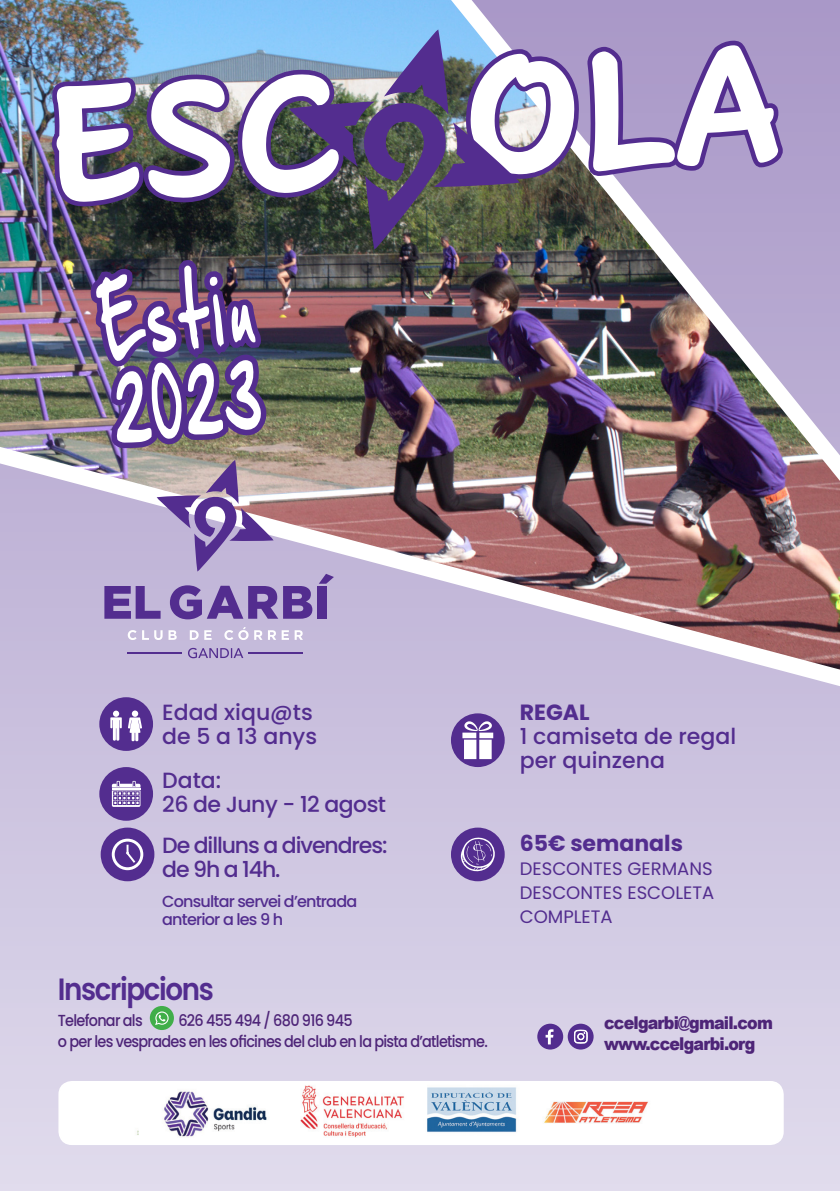
<style>
.page{position:relative;width:840px;height:1191px;background:#fff}
.page>*{position:absolute;margin:0;border:0;box-sizing:border-box;transform-origin:0 0}
.t1{font:88.4px "Hand Of Sean";color:#fff;scale:.57 1}
.t2{font:600 30.8px "Poppins";letter-spacing:-.05em;color:#532d8f;scale:.9 1}
.t3{font:500 22px "Poppins";color:#532d8f}
.t4{font:500 22px "Poppins";letter-spacing:-.05em;color:#532d8f}
.t5{font:500 22px "Poppins";letter-spacing:-.025em;color:#532d8f}
.t6{font:700 22px "Poppins";color:#532d8f}
.t7{font:18px "Poppins";color:#532d8f}
.t8{font:900 17.6px "Arial";letter-spacing:-.05em;color:#4e2578;scale:.9 1}
.t9{font:500 16px "Poppins";letter-spacing:-.05em;color:#4e2578;scale:.9 1}
.t10{font:500 16px "Poppins";letter-spacing:-.05em;color:#532d8f}
</style>
<div class="page">
<svg style="left:0;top:707px;width:839px;height:484px;background:#d3cbe4"></svg>
<img style="left:0;top:0;width:839px;height:707px">
<hr style="left:128px;top:652px;width:54px;height:2px;background:#532d8f">
<hr style="left:249px;top:652px;width:54px;height:2px;background:#532d8f">
<svg style="left:128px;top:627px;width:175px;height:13px"></svg>
<svg style="left:188px;top:648px;width:55px;height:10px"></svg>
<div style="left:537px;top:1023px;width:26px;height:26px;background:#532d8f;border-radius:50%"></div>
<svg style="left:545px;top:1029px;width:8px;height:15px"></svg>
<svg style="left:567px;top:1023px;width:26px;height:26px"></svg>
<svg style="left:573px;top:1029px;width:14px;height:14px"></svg>
<div style="left:100px;top:698px;width:52px;height:52px;background:#532d8f;border-radius:50%"></div>
<div style="left:99px;top:697px;width:54px;height:54px;border:2px solid #532d8f;border-radius:50%"></div>
<svg style="left:110px;top:710px;width:12px;height:30px"></svg>
<svg style="left:128px;top:710px;width:14px;height:31px"></svg>
<div style="left:100px;top:768px;width:52px;height:51px;background:#532d8f;border-radius:50%"></div>
<div style="left:99px;top:767px;width:54px;height:53px;border:2px solid #532d8f;border-radius:50%"></div>
<svg style="left:112px;top:781px;width:28px;height:26px"></svg>
<div style="left:102px;top:828px;width:51px;height:52px;background:#532d8f;border-radius:50%"></div>
<div style="left:101px;top:827px;width:53px;height:54px;border:2px solid #532d8f;border-radius:50%"></div>
<div style="left:112px;top:838px;width:31px;height:32px;border:3px solid #fff;border-radius:50%"></div>
<svg style="left:126px;top:844px;width:11px;height:21px"></svg>
<div style="left:451px;top:714px;width:52px;height:52px;background:#532d8f;border-radius:50%"></div>
<div style="left:450px;top:713px;width:54px;height:54px;border:2px solid #532d8f;border-radius:50%"></div>
<svg style="left:462px;top:721px;width:31px;height:38px"></svg>
<div style="left:451px;top:828px;width:52px;height:52px;background:#532d8f;border-radius:50%"></div>
<div style="left:450px;top:827px;width:54px;height:54px;border:2px solid #532d8f;border-radius:50%"></div>
<svg style="left:460px;top:835px;width:36px;height:39px"></svg>
<div style="left:150px;top:1006px;width:24px;height:24px;background:#40ae49;border-radius:50%"></div>
<svg style="left:155px;top:1011px;width:13px;height:14px"></svg>
<div style="left:59px;top:1082px;width:723px;height:62px;background:#fff;border-radius:12px"></div>
<div style="left:58px;top:1081px;width:725px;height:64px;border:2px solid #fff;border-radius:12px"></div>
<img style="left:133px;top:1083px;width:536px;height:54px">
<img style="left:44px;top:0;width:746px;height:619px">
<svg style="left:467px;top:44px;width:311px;height:132px;background:#8e7cb3"></svg>
<p class="t1" style="left:90px;top:243px;width:271px;rotate:-7deg">Estiu</p>
<p class="t1" style="left:103px;top:331px;width:261px;rotate:-7deg">2023</p>
<p class="t3" style="left:162px;top:700px;width:152px">Edad xiqu@ts</p>
<p class="t3" style="left:162px;top:724px;width:156px">de 5 a 13 anys</p>
<p class="t3" style="left:162px;top:767px;width:61px">Data:</p>
<p class="t5" style="left:162px;top:791px;width:225px">26 de Juny - 12 agost</p>
<p class="t4" style="left:162px;top:833px;width:227px">De dilluns a divendres:</p>
<p class="t3" style="left:162px;top:857px;width:120px">de 9h a 14h.</p>
<p class="t10" style="left:162px;top:892px;width:196px">Consultar servei d’entrada</p>
<p class="t10" style="left:162px;top:910px;width:122px">anterior a les 9 h</p>
<p class="t2" style="left:58px;top:971px;width:175px">Inscripcions</p>
<p class="t9" style="left:58px;top:1011px;width:96px">Telefonar als</p>
<p class="t9" style="left:178px;top:1011px;width:195px">626 455 494 / 680 916 945</p>
<p class="t9" style="left:58px;top:1031px;width:479px">o per les vesprades en les oficines del club en la pista d’atletisme.</p>
<p class="t6" style="left:519px;top:700px;width:71px">REGAL</p>
<p class="t3" style="left:519px;top:724px;width:218px">1 camiseta de regal</p>
<p class="t3" style="left:519px;top:748px;width:147px">per quinzena</p>
<p class="t6" style="left:519px;top:830px;width:165px">65€ semanals</p>
<p class="t7" style="left:519px;top:858px;width:194px">DESCONTES GERMANS</p>
<p class="t7" style="left:519px;top:882px;width:196px">DESCONTES ESCOLETA</p>
<p class="t7" style="left:519px;top:906px;width:94px">COMPLETA</p>
<p class="t8" style="left:603px;top:1009px;width:189px">ccelgarbi@gmail.com</p>
<p class="t8" style="left:603px;top:1030px;width:170px">www.ccelgarbi.org</p>
</div>
